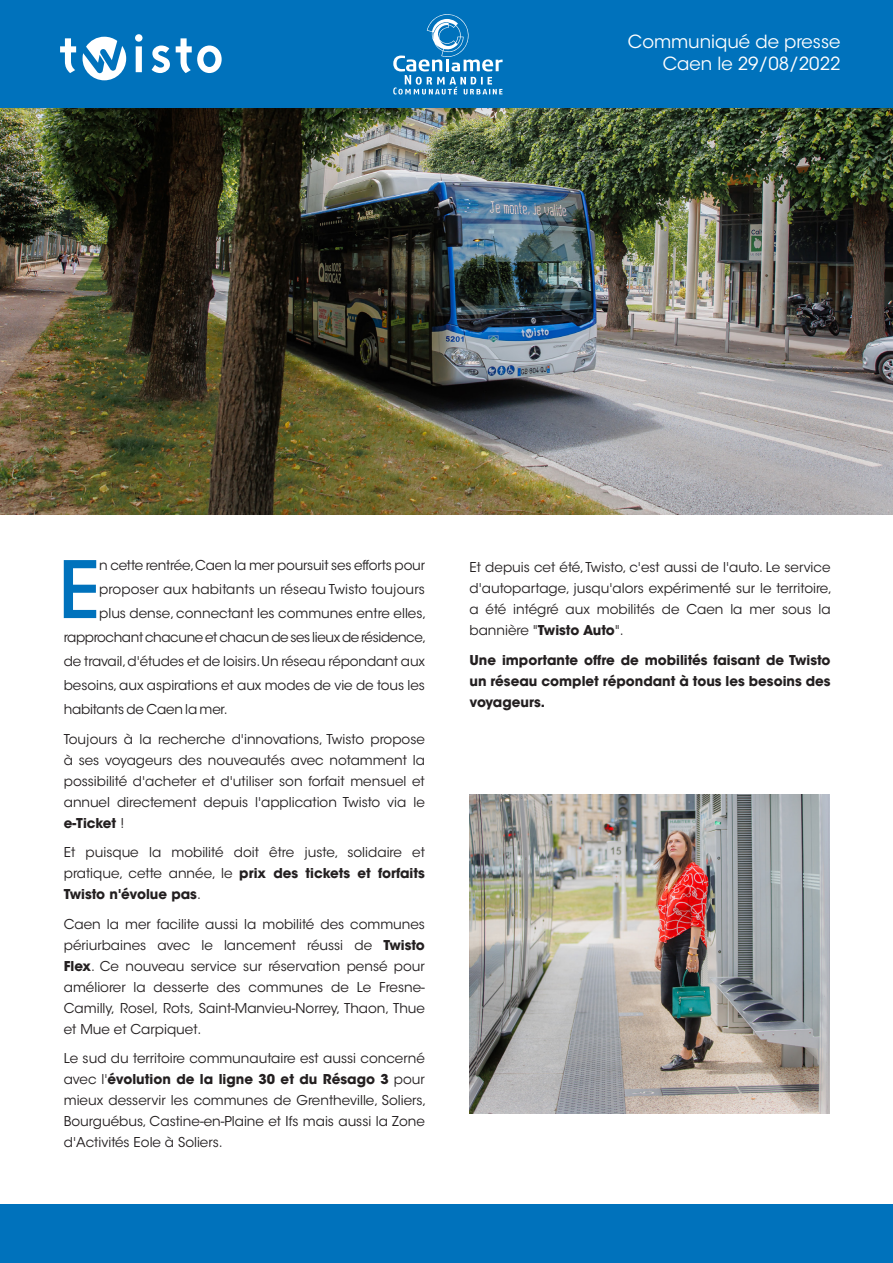
<style>
.page{position:relative;width:893px;height:1263px;background:#fff}
.page>*{position:absolute;margin:0;border:0;box-sizing:border-box;transform-origin:0 0}
.t1{font:500 78.3px "ITC Avant Garde Std";color:#0072bc}
.t2{font:18px "ITC Avant Garde Std";color:#fff}
.t3{font:13.5px/21px "ITC Avant Garde Std";color:#231f20;text-align:justify}
.t4{font:700 13.5px/21px "ITC Avant Garde Std";color:#231f20;text-align:justify}
.t5{font:13.5px "ITC Avant Garde Std";letter-spacing:-.025em;color:#231f20}
.s1{font-weight:700}
</style>
<div class="page">
<img style="left:0;top:107px;width:893px;height:407px">
<div style="left:0;top:0;width:893px;height:107px;background:#0072bc"></div>
<svg style="left:60px;top:34px;width:162px;height:46px"></svg>
<svg style="left:393px;top:14px;width:110px;height:81px"></svg>
<div style="left:0;top:1204px;width:893px;height:59px;background:#0072bc"></div>
<img style="left:469px;top:794px;width:360px;height:319px">
<p class="t2" style="left:628px;top:31px;width:214px">Communiqué de presse</p>
<p class="t2" style="left:663px;top:52px;width:179px">Caen le 29/08/2022</p>
<p class="t1" style="left:58px;top:541px;width:44px">E</p>
<p class="t3" style="left:99px;top:555px;width:327px">n cette rentrée, Caen la mer poursuit ses efforts pour</p>
<p class="t3" style="left:99px;top:579px;width:327px">proposer aux habitants un réseau Twisto toujours</p>
<p class="t3" style="left:99px;top:603px;width:329px">plus dense, connectant les communes entre elles,</p>
<p class="t5" style="left:64px;top:629px;width:364px">rapprochant chacune et chacun de ses lieux de résidence,</p>
<p class="t3" style="left:64px;top:651px;width:363px">de travail, d'études et de loisirs. Un réseau répondant aux</p>
<p class="t3" style="left:64px;top:675px;width:363px">besoins, aux aspirations et aux modes de vie de tous les</p>
<p class="t3" style="left:64px;top:699px;width:165px">habitants de Caen la mer.</p>
<p class="t3" style="left:64px;top:728px;width:363px">Toujours à la recherche d'innovations, Twisto propose à ses voyageurs des nouveautés avec notamment la possibilité d'acheter et d'utiliser son forfait mensuel et annuel directement depuis l'application Twisto via le <span class="s1">e-Ticket</span> !</p>
<p class="t3" style="left:64px;top:842px;width:363px">Et puisque la mobilité doit être juste, solidaire et pratique, cette année, le <span class="s1">prix des tickets et forfaits Twisto n'évolue pas</span>.</p>
<p class="t3" style="left:64px;top:913px;width:363px">Caen la mer facilite aussi la mobilité des communes périurbaines avec le lancement réussi de <span class="s1">Twisto Flex</span>. Ce nouveau service sur réservation pensé pour améliorer la desserte des communes de Le Fresne-Camilly, Rosel, Rots, Saint-Manvieu-Norrey, Thaon, Thue et Mue et Carpiquet.</p>
<p class="t3" style="left:64px;top:1048px;width:364px">Le sud du territoire communautaire est aussi concerné avec l'<span class="s1">évolution de la ligne 30 et du Résago 3</span> pour mieux desservir les communes de Grentheville, Soliers, Bourguébus, Castine-en-Plaine et Ifs mais aussi la Zone d'Activités Eole à Soliers.</p>
<p class="t3" style="left:469px;top:557px;width:364px;text-align:left">Et depuis cet été, Twisto, c'est aussi de l'auto. Le service d'autopartage, jusqu'alors expérimenté sur le territoire, a été intégré aux mobilités de Caen la mer sous la bannière "<span class="s1">Twisto Auto</span>".</p>
<p class="t4" style="left:469px;top:649px;width:363px">Une importante offre de mobilités faisant de Twisto un réseau complet répondant à tous les besoins des voyageurs.</p>
</div>
